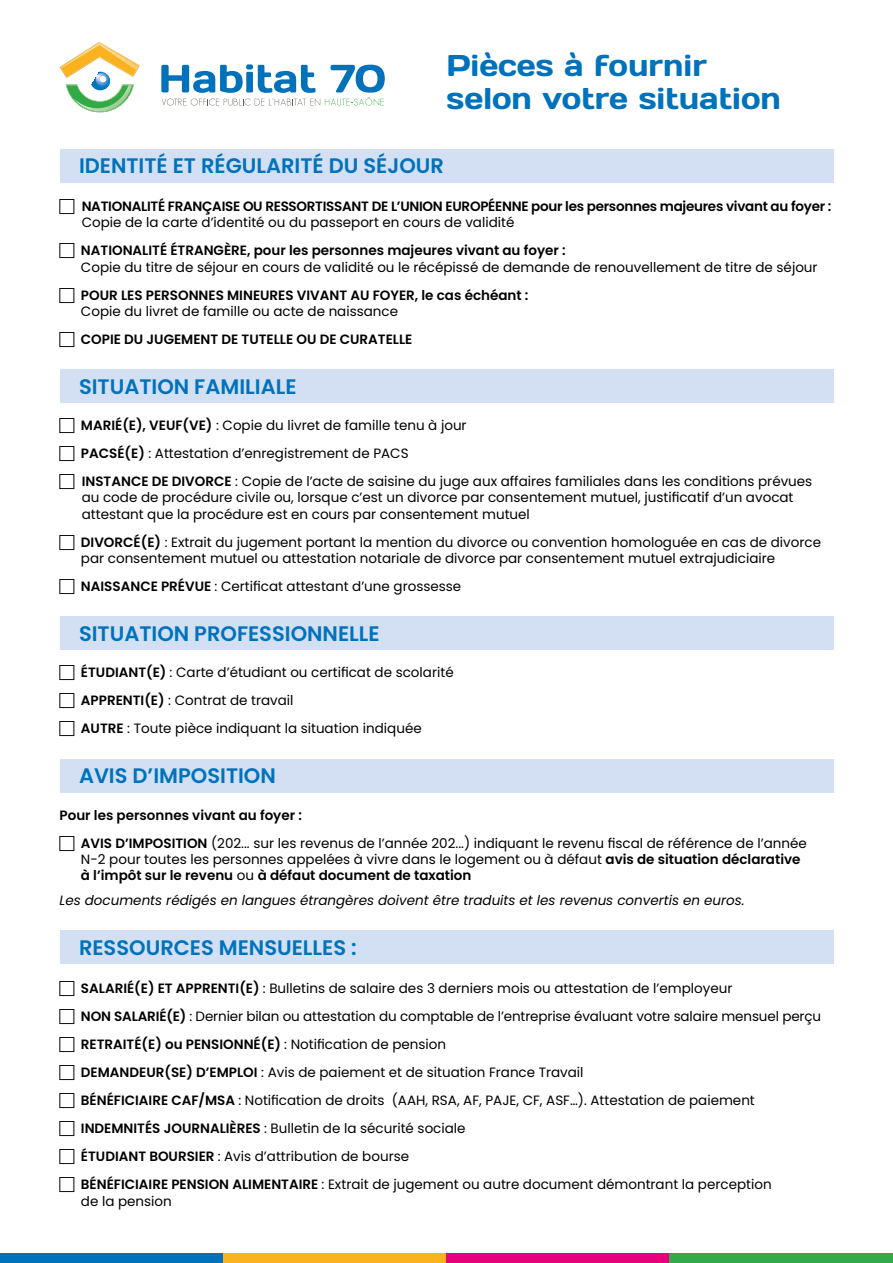
<style>
.page{position:relative;width:893px;height:1263px;background:#fff}
.page>*{position:absolute;margin:0;border:0;box-sizing:border-box;transform-origin:0 0}
.t1{font:30px/33px "Days One";color:#0072bb}
.t2{font:600 21px "Poppins";color:#0072bb}
.t3{font:13.5px/28px "Poppins";color:#000}
.t4{font:600 13.5px/16.2px "Poppins";color:#000}
.t5{font:600 13.5px "Poppins";letter-spacing:-.02em;color:#000}
.t6{font:italic 13.5px "Poppins";color:#000}
.s1{font-weight:600}
.s2{font-weight:400}
</style>
<div class="page">
<div style="left:60px;top:149px;width:773px;height:34px;background:#d3e0f4"></div>
<div style="left:60px;top:369px;width:773px;height:34px;background:#d3e0f4"></div>
<div style="left:60px;top:616px;width:773px;height:34px;background:#d3e0f4"></div>
<div style="left:60px;top:759px;width:773px;height:34px;background:#d3e0f4"></div>
<div style="left:60px;top:930px;width:773px;height:34px;background:#d3e0f4"></div>
<div style="left:0;top:1253px;width:223px;height:10px;background:#0072bb"></div>
<div style="left:223px;top:1253px;width:223px;height:10px;background:#fab31e"></div>
<div style="left:446px;top:1253px;width:224px;height:10px;background:#e6007d"></div>
<div style="left:670px;top:1253px;width:223px;height:10px;background:#31aa47"></div>
<svg style="left:60px;top:42px;width:80px;height:71px"></svg>
<img style="left:74px;top:85px;width:58px;height:26px">
<svg style="left:161px;top:64px;width:224px;height:41px"></svg>
<h1 class="t1" style="left:446px;top:48px;width:336px">Pièces à fournir selon votre situation</h1>
<h2 class="t2" style="left:79px;top:154px;width:366px">IDENTITÉ ET RÉGULARITÉ DU SÉJOUR</h2>
<p class="t5" style="left:82px;top:199px;width:751px">NATIONALITÉ FRANÇAISE OU RESSORTISSANT DE L’UNION EUROPÉENNE pour les personnes majeures vivant au foyer :</p>
<p class="t3" style="left:82px;top:209px;width:434px">Copie de la carte d’identité ou du passeport en cours de validité</p>
<p class="t4" style="left:81px;top:243px;width:486px">NATIONALITÉ ÉTRANGÈRE, pour les personnes majeures vivant au foyer :</p>
<p class="t3" style="left:81px;top:253px;width:738px">Copie du titre de séjour en cours de validité ou le récépissé de demande de renouvellement de titre de séjour</p>
<p class="t4" style="left:81px;top:287px;width:449px">POUR LES PERSONNES MINEURES VIVANT AU FOYER, le cas échéant :</p>
<p class="t3" style="left:81px;top:297px;width:319px">Copie du livret de famille ou acte de naissance</p>
<p class="t4" style="left:81px;top:331px;width:333px">COPIE DU JUGEMENT DE TUTELLE OU DE CURATELLE</p>
<h2 class="t2" style="left:79px;top:374px;width:219px">SITUATION FAMILIALE</h2>
<p class="t3" style="left:81px;top:411px;width:733px"><span class="s1">MARIÉ(E), VEUF(VE)</span> : Copie du livret de famille tenu à jour<br><span class="s1">PACSÉ(E)</span> : Attestation d’enregistrement de PACS<br><span class="s1">INSTANCE DE DIVORCE</span> : Copie de l’acte de saisine du juge aux affaires familiales dans les conditions prévues</p>
<p class="t3" style="left:82px;top:490px;width:713px;line-height:16.2px">au code de procédure civile ou, lorsque c’est un divorce par consentement mutuel, justificatif d’un avocat attestant que la procédure est en cours par consentement mutuel</p>
<p class="t3" style="left:81px;top:534px;width:742px;line-height:16.2px"><span class="s1">DIVORCÉ(E)</span> : Extrait du jugement portant la mention du divorce ou convention homologuée en cas de divorce par consentement mutuel ou attestation notariale de divorce par consentement mutuel extrajudiciaire</p>
<p class="t3" style="left:81px;top:572px;width:382px"><span class="s1">NAISSANCE PRÉVUE</span> : Certificat attestant d’une grossesse</p>
<h2 class="t2" style="left:79px;top:621px;width:302px">SITUATION PROFESSIONNELLE</h2>
<p class="t3" style="left:81px;top:658px;width:374px"><span class="s1">ÉTUDIANT(E)</span> : Carte d’étudiant ou certificat de scolarité<br><span class="s1">APPRENTI(E)</span> : Contrat de travail<br><span class="s1">AUTRE</span> : Toute pièce indiquant la situation indiquée</p>
<h2 class="t2" style="left:79px;top:764px;width:198px">AVIS D’IMPOSITION</h2>
<p class="t3" style="left:81px;top:801px;width:727px;text-indent:-21px"><span class="s1">Pour les personnes vivant au foyer :<br>AVIS D’IMPOSITION</span> (202... sur les revenus de l’année 202...) indiquant le revenu fiscal de référence de l’année</p>
<p class="t4" style="left:81px;top:851px;width:721px"><span class="s2">N-2 pour toutes les personnes appelées à vivre dans le logement ou à défaut</span> avis de situation déclarative à l’impôt sur le revenu <span class="s2">ou</span> à défaut document de taxation</p>
<p class="t6" style="left:60px;top:892px;width:687px">Les documents rédigés en langues étrangères doivent être traduits et les revenus convertis en euros.</p>
<h2 class="t2" style="left:79px;top:935px;width:279px">RESSOURCES MENSUELLES :</h2>
<p class="t3" style="left:81px;top:974px;width:742px"><span class="s1">SALARIÉ(E) ET APPRENTI(E)</span> : Bulletins de salaire des 3 derniers mois ou attestation de l’employeur<br><span class="s1">NON SALARIÉ(E)</span> : Dernier bilan ou attestation du comptable de l’entreprise évaluant votre salaire mensuel perçu <span class="s1">RETRAITÉ(E) ou PENSIONNÉ(E)</span> : Notification de pension<br><span class="s1">DEMANDEUR(SE) D’EMPLOI</span> : Avis de paiement et de situation France Travail<br><span class="s1">BÉNÉFICIAIRE CAF/MSA</span> : Notification de droits (AAH, RSA, AF, PAJE, CF, ASF…). Attestation de paiement <span class="s1">INDEMNITÉS JOURNALIÈRES</span> : Bulletin de la sécurité sociale<br><span class="s1">ÉTUDIANT BOURSIER</span> : Avis d’attribution de bourse<br><span class="s1">BÉNÉFICIAIRE PENSION ALIMENTAIRE</span> : Extrait de jugement ou autre document démontrant la perception</p>
<p class="t3" style="left:81px;top:1187px;width:92px">de la pension</p>
</div>
